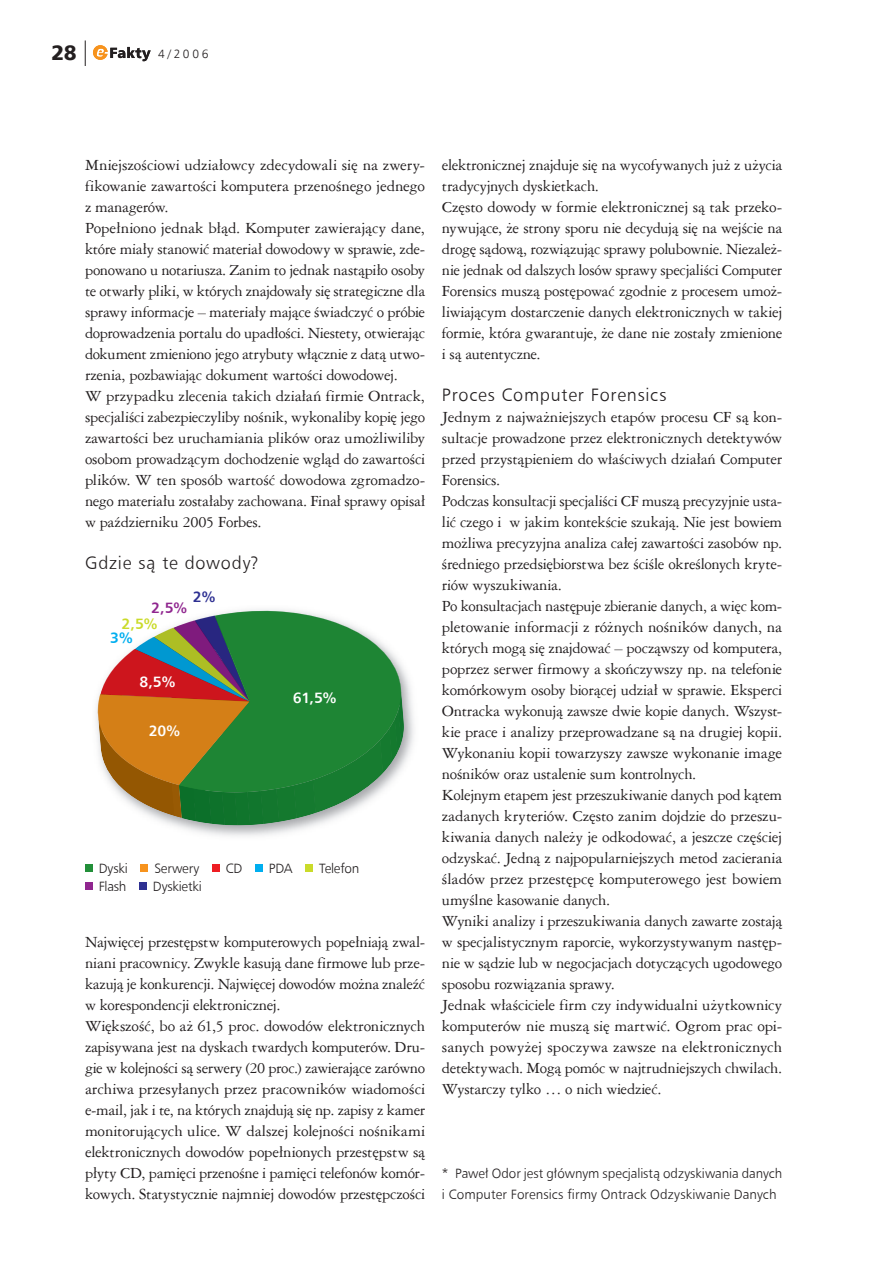
<style>
.page{position:relative;width:893px;height:1263px;background:#fff}
.page>*{position:absolute;margin:0;border:0;box-sizing:border-box;transform-origin:0 0}
.t1{font:21px "Humnst 777 Blk EU";color:#231f20}
.t2{font:18px "Humnst 777 Lt EU";letter-spacing:.045em;color:#231f20}
.t3{font:16.5px/21px "Ameri Garmnd EU";letter-spacing:-.015em;color:#231f20}
.t4{font:700 15px "Humnst 777 EU";color:#fff}
.t5{font:700 15px "Humnst 777 EU";color:#cadb2a}
.t6{font:700 15px "Humnst 777 EU";color:#90268f}
.t7{font:700 15px "Humnst 777 EU";color:#00aeef}
.t8{font:700 15px "Humnst 777 EU";color:#2e3092}
.t9{font:13.5px/21px "Humnst 777 Lt EU";color:#231f20}
.t10{font:13.5px "Humnst 777 Lt EU";letter-spacing:-.02em;color:#231f20}
.t11{font:12px "Humnst 777 Lt EU";color:#231f20}
</style>
<div class="page">
<svg style="left:85px;top:40px;width:1px;height:26px"></svg>
<svg style="left:93px;top:45px;width:58px;height:16px"></svg>
<div style="left:85px;top:864px;width:8px;height:8px;background:#228f39"></div>
<div style="left:141px;top:864px;width:7px;height:8px;background:#f7931d"></div>
<div style="left:212px;top:864px;width:8px;height:8px;background:#ee1d23"></div>
<div style="left:255px;top:864px;width:8px;height:8px;background:#00aeef"></div>
<div style="left:305px;top:864px;width:8px;height:8px;background:#cadb2a"></div>
<div style="left:85px;top:882px;width:8px;height:8px;background:#90268f"></div>
<div style="left:139px;top:882px;width:8px;height:8px;background:#2e3092"></div>
<img style="left:96px;top:609px;width:318px;height:227px">
<svg style="left:98px;top:611px;width:306px;height:214px"></svg>
<p class="t1" style="left:51px;top:40px;width:27px">28</p>
<p class="t11" style="left:158px;top:46px;width:52px">4/2006</p>
<p class="t3" style="left:85px;top:154px;width:342px">Mniejszościowi udziałowcy zdecydowali się na zwery&shy;fikowanie zawartości komputera przenośnego jednego z managerów.<br>Popełniono jednak błąd. Komputer zawierający dane, które miały stanowić materiał dowodowy w sprawie, zde&shy;ponowano u notariusza. Zanim to jednak nastąpiło osoby te otwarły pliki, w których znajdowały się strategiczne dla sprawy informacje – materiały mające świadczyć o próbie doprowadzenia portalu do upadłości. Niestety, otwierając dokument zmieniono jego atrybuty włącznie z datą utwo&shy;rzenia, pozbawiając dokument wartości dowodowej.<br>W przypadku zlecenia takich działań firmie Ontrack, specjaliści zabezpieczyliby nośnik, wykonaliby kopię jego zawartości bez uruchamiania plików oraz umożliwiliby osobom prowadzącym dochodzenie wgląd do zawartości plików. W ten sposób wartość dowodowa zgromadzo&shy;nego materiału zostałaby zachowana. Finał sprawy opisał w październiku 2005 Forbes.</p>
<p class="t2" style="left:85px;top:552px;width:176px">Gdzie są te dowody?</p>
<p class="t8" style="left:193px;top:588px;width:24px">2%</p>
<p class="t6" style="left:151px;top:598px;width:37px">2,5%</p>
<p class="t5" style="left:121px;top:615px;width:37px">2,5%</p>
<p class="t7" style="left:110px;top:629px;width:24px">3%</p>
<p class="t4" style="left:139px;top:673px;width:37px">8,5%</p>
<p class="t4" style="left:149px;top:721px;width:33px">20%</p>
<p class="t4" style="left:293px;top:688px;width:45px">61,5%</p>
<p class="t9" style="left:99px;top:857px;width:31px">Dyski</p>
<p class="t9" style="left:154px;top:857px;width:46px">Serwery</p>
<p class="t9" style="left:226px;top:857px;width:18px">CD</p>
<p class="t9" style="left:269px;top:857px;width:25px">PDA</p>
<p class="t10" style="left:319px;top:860px;width:42px">Telefon</p>
<p class="t9" style="left:99px;top:875px;width:29px">Flash</p>
<p class="t9" style="left:153px;top:875px;width:50px">Dyskietki</p>
<p class="t3" style="left:85px;top:931px;width:342px">Najwięcej przestępstw komputerowych popełniają zwal&shy;niani pracownicy. Zwykle kasują dane firmowe lub prze&shy;kazują je konkurencji. Najwięcej dowodów można znaleźć w korespondencji elektronicznej.<br>Większość, bo aż 61,5 proc. dowodów elektronicznych zapisywana jest na dyskach twardych komputerów. Dru&shy;gie w kolejności są serwery (20 proc.) zawierające zarówno archiwa przesyłanych przez pracowników wiadomości e-mail, jak i te, na których znajdują się np. zapisy z kamer monitorujących ulice. W dalszej kolejności nośnikami elektronicznych dowodów popełnionych przestępstw są płyty CD, pamięci przenośne i pamięci telefonów komór&shy;kowych. Statystycznie najmniej dowodów przestępczości</p>
<p class="t3" style="left:442px;top:154px;width:342px">elektronicznej znajduje się na wycofywanych już z użycia tradycyjnych dyskietkach.<br>Często dowody w formie elektronicznej są tak przeko&shy;nywujące, że strony sporu nie decydują się na wejście na drogę sądową, rozwiązując sprawy polubownie. Niezależ&shy;nie jednak od dalszych losów sprawy specjaliści Computer Forensics muszą postępować zgodnie z procesem umoż&shy;liwiającym dostarczenie danych elektronicznych w takiej formie, która gwarantuje, że dane nie zostały zmienione i są autentyczne.</p>
<p class="t2" style="left:442px;top:384px;width:226px">Proces Computer Forensics</p>
<p class="t3" style="left:442px;top:406px;width:342px">Jednym z najważniejszych etapów procesu CF są kon&shy;sultacje prowadzone przez elektronicznych detektywów przed przystąpieniem do właściwych działań Computer Forensics.<br>Podczas konsultacji specjaliści CF muszą precyzyjnie usta&shy;lić czego i w jakim kontekście szukają. Nie jest bowiem możliwa precyzyjna analiza całej zawartości zasobów np. średniego przedsiębiorstwa bez ściśle określonych kryte&shy;riów wyszukiwania.<br>Po konsultacjach następuje zbieranie danych, a więc kom&shy;pletowanie informacji z różnych nośników danych, na których mogą się znajdować – począwszy od komputera, poprzez serwer firmowy a skończywszy np. na telefonie komórkowym osoby biorącej udział w sprawie. Eksperci Ontracka wykonują zawsze dwie kopie danych. Wszyst&shy;kie prace i analizy przeprowadzane są na drugiej kopii.<br>Wykonaniu kopii towarzyszy zawsze wykonanie image nośników oraz ustalenie sum kontrolnych.<br>Kolejnym etapem jest przeszukiwanie danych pod kątem zadanych kryteriów. Często zanim dojdzie do przeszu&shy;kiwania danych należy je odkodować, a jeszcze częściej odzyskać. Jedną z najpopularniejszych metod zacierania śladów przez przestępcę komputerowego jest bowiem umyślne kasowanie danych.<br>Wyniki analizy i przeszukiwania danych zawarte zostają w specjalistycznym raporcie, wykorzystywanym następ&shy;nie w sądzie lub w negocjacjach dotyczących ugodowego sposobu rozwiązania sprawy.<br>Jednak właściciele firm czy indywidualni użytkownicy komputerów nie muszą się martwić. Ogrom prac opi&shy;sanych powyżej spoczywa zawsze na elektronicznych detektywach. Mogą pomóc w najtrudniejszych chwilach.<br>Wystarczy tylko … o nich wiedzieć.</p>
<p class="t9" style="left:442px;top:1162px;width:342px">* Paweł Odor jest głównym specjalistą odzyskiwania danych i Computer Forensics firmy Ontrack Odzyskiwanie Danych</p>
</div>
